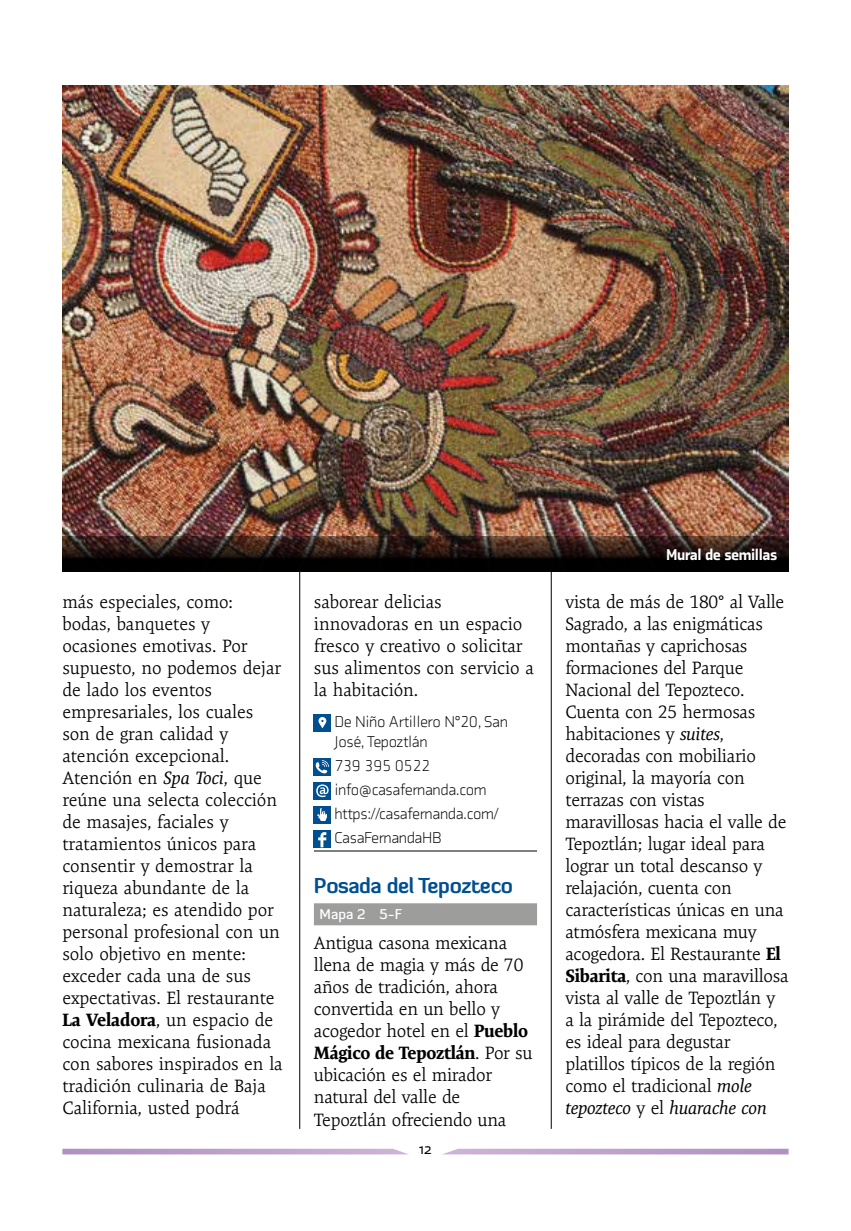
<style>
.page{position:relative;width:851px;height:1231px;background:#fff}
.page>*{position:absolute;margin:0;border:0;box-sizing:border-box;transform-origin:0 0}
.t1{font:700 21px "Diavlo";letter-spacing:-.02em;color:#004f91}
.t2{font:300 18px/22px "Expo Serif Pro";letter-spacing:-.015em;color:#000}
.t3{font:300 16px/24px "Axia";letter-spacing:-.025em;color:#000}
.t4{font:900 16px "Axia";letter-spacing:-.025em;color:#fff}
.t5{font:16px "Axia";color:#000}
.t6{font:500 14px "Diavlo";color:#fff}
.s1{font-weight:400;font-style:italic}
.s2{font-weight:700}
</style>
<div class="page">
<hr style="left:299px;top:85px;width:1px;height:1043px;background:#000">
<hr style="left:551px;top:85px;width:1px;height:1043px;background:#000">
<svg style="left:444px;top:1148px;width:344px;height:6px"></svg>
<svg style="left:62px;top:1148px;width:345px;height:6px"></svg>
<hr style="left:314px;top:850px;width:223px;height:1px;background:#000">
<div style="left:314px;top:903px;width:223px;height:22px;background:#9d9d9c"></div>
<div style="left:314px;top:714px;width:17px;height:17px;background:#004f91"></div>
<svg style="left:318px;top:717px;width:8px;height:11px"></svg>
<div style="left:314px;top:758px;width:17px;height:17px;background:#004f91"></div>
<svg style="left:315px;top:760px;width:14px;height:13px"></svg>
<div style="left:314px;top:782px;width:17px;height:17px;background:#004f91"></div>
<svg style="left:316px;top:784px;width:12px;height:13px"></svg>
<div style="left:314px;top:806px;width:17px;height:17px;background:#004f91"></div>
<svg style="left:317px;top:808px;width:10px;height:13px"></svg>
<div style="left:314px;top:830px;width:17px;height:17px;background:#004f91"></div>
<svg style="left:318px;top:832px;width:8px;height:15px"></svg>
<img style="left:62px;top:85px;width:726px;height:451px">
<svg style="left:62px;top:536px;width:726px;height:35px"></svg>
<p class="t2" style="left:62px;top:590px;width:222px">más especiales, como: bodas, banquetes y ocasiones emotivas. Por supuesto, no podemos dejar de lado los eventos empresariales, los cuales son de gran calidad y atención excepcional.<br>Atención en <span class="s1">Spa Toci</span>, que reúne una selecta colección de masajes, faciales y tratamientos únicos para consentir y demostrar la riqueza abundante de la naturaleza; es atendido por personal profesional con un solo objetivo en mente: exceder cada una de sus expectativas. El restaurante<br><span class="s2">La Veladora</span>, un espacio de cocina mexicana fusionada con sabores inspirados en la tradición culinaria de Baja<br>California, usted podrá</p>
<p class="t2" style="left:314px;top:590px;width:221px">saborear delicias innovadoras en un espacio fresco y creativo o solicitar sus alimentos con servicio a la habitación.</p>
<p class="t3" style="left:334px;top:711px;width:175px;line-height:20px">De Niño Artillero N°20, San<br>José, Tepoztlán</p>
<p class="t3" style="left:334px;top:753px;width:166px">739 395 0522 info@casafernanda.com https://casafernanda.com/<br>CasaFernandaHB</p>
<p class="t1" style="left:314px;top:871px;width:201px">Posada del Tepozteco</p>
<p class="t6" style="left:319px;top:905px;width:84px">Mapa 2 5-F</p>
<p class="t2" style="left:314px;top:932px;width:220px">Antigua casona mexicana llena de magia y más de 70 años de tradición, ahora convertida en un bello y acogedor hotel en el <span class="s2">Pueblo<br>Mágico de Tepoztlán</span>. Por su ubicación es el mirador natural del valle de<br>Tepoztlán ofreciendo una</p>
<p class="t5" style="left:419px;top:1139px;width:14px">12</p>
<p class="t4" style="left:666px;top:544px;width:113px">Mural de semillas</p>
<p class="t2" style="left:565px;top:590px;width:225px">vista de más de 180° al Valle<br>Sagrado, a las enigmáticas montañas y caprichosas formaciones del Parque<br>Nacional del Tepozteco.<br>Cuenta con 25 hermosas habitaciones y <span class="s1">suites</span>, decoradas con mobiliario original, la mayoría con terrazas con vistas maravillosas hacia el valle de<br>Tepoztlán; lugar ideal para lograr un total descanso y relajación, cuenta con características únicas en una atmósfera mexicana muy acogedora. El Restaurante <span class="s2">El<br>Sibarita</span>, con una maravillosa vista al valle de Tepoztlán y<br>a la pirámide del Tepozteco, es ideal para degustar platillos típicos de la región como el tradicional <span class="s1">mole tepozteco</span> y el <span class="s1">huarache con</span></p>
</div>
